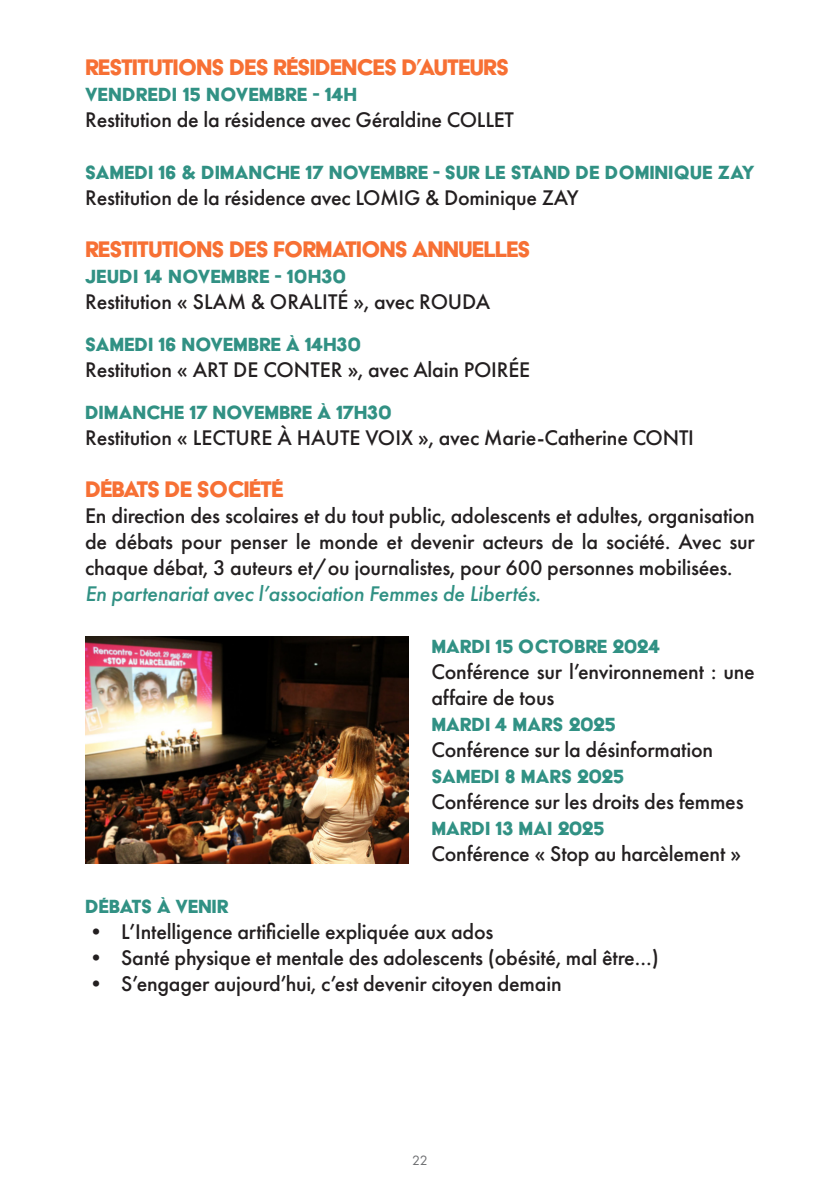
<style>
.page{position:relative;width:840px;height:1191px;background:#fff}
.page>*{position:absolute;margin:0;border:0;box-sizing:border-box;transform-origin:0 0}
.t1{font:26px "Acier BAT Text Solid";letter-spacing:-.04em;color:#f77034}
.t2{font:500 22px/26px "Futura PT";letter-spacing:-.01em;color:#231f20;text-align:justify}
.t3{font:22px "Acier BAT Text Solid";letter-spacing:-.01em;color:#319184}
.t4{font:italic 500 22px "Futura PT";letter-spacing:-.01em;color:#319184}
.t5{font:14px "Futura PT";color:#6c6d70}
</style>
<div class="page">
<img style="left:85px;top:636px;width:323px;height:227px">
<p class="t1" style="left:85px;top:53px;width:425px">RESTITUTIONS DES RÉSIDENCES D’AUTEURS</p>
<p class="t3" style="left:85px;top:83px;width:273px">VENDREDI 15 NOVEMBRE - 14H</p>
<p class="t2" style="left:85px;top:107px;width:430px">Restitution de la résidence avec Géraldine COLLET</p>
<p class="t3" style="left:85px;top:161px;width:670px">SAMEDI 16 &amp; DIMANCHE 17 NOVEMBRE - SUR LE STAND DE DOMINIQUE ZAY</p>
<p class="t2" style="left:85px;top:185px;width:494px">Restitution de la résidence avec LOMIG &amp; Dominique ZAY</p>
<p class="t1" style="left:85px;top:235px;width:446px">RESTITUTIONS DES FORMATIONS ANNUELLES</p>
<p class="t3" style="left:85px;top:265px;width:262px">JEUDI 14 NOVEMBRE - 10H30</p>
<p class="t2" style="left:85px;top:289px;width:406px">Restitution « SLAM &amp; ORALITÉ », avec ROUDA</p>
<p class="t3" style="left:85px;top:333px;width:277px">SAMEDI 16 NOVEMBRE À 14H30</p>
<p class="t2" style="left:85px;top:357px;width:446px">Restitution « ART DE CONTER », avec Alain POIRÉE</p>
<p class="t3" style="left:85px;top:401px;width:308px">DIMANCHE 17 NOVEMBRE À 17H30</p>
<p class="t2" style="left:85px;top:425px;width:610px">Restitution « LECTURE À HAUTE VOIX », avec Marie-Catherine CONTI</p>
<p class="t1" style="left:85px;top:475px;width:200px">DÉBATS DE SOCIÉTÉ</p>
<p class="t2" style="left:85px;top:503px;width:671px">En direction des scolaires et du tout public, adolescents et adultes, organisation de débats pour penser le monde et devenir acteurs de la société. Avec sur chaque débat, 3 auteurs et/ou journalistes, pour 600 personnes mobilisées.</p>
<p class="t4" style="left:85px;top:580px;width:457px">En partenariat avec l’association Femmes de Libertés.</p>
<p class="t3" style="left:431px;top:635px;width:230px">MARDI 15 OCTOBRE 2024</p>
<p class="t2" style="left:431px;top:659px;width:325px">Conférence sur l’environnement : une affaire de tous</p>
<p class="t3" style="left:431px;top:713px;width:186px">MARDI 4 MARS 2025</p>
<p class="t2" style="left:431px;top:737px;width:283px">Conférence sur la désinformation</p>
<p class="t3" style="left:431px;top:765px;width:194px">SAMEDI 8 MARS 2025</p>
<p class="t2" style="left:431px;top:789px;width:313px">Conférence sur les droits des femmes</p>
<p class="t3" style="left:431px;top:817px;width:174px">MARDI 13 MAI 2025</p>
<p class="t2" style="left:431px;top:841px;width:311px">Conférence « Stop au harcèlement »</p>
<p class="t3" style="left:85px;top:895px;width:145px">DÉBATS À VENIR</p>
<p class="t2" style="left:85px;top:919px;width:409px">• L’Intelligence artificielle expliquée aux ados</p>
<p class="t2" style="left:85px;top:945px;width:575px">• Santé physique et mentale des adolescents (obésité, mal être…)</p>
<p class="t2" style="left:85px;top:971px;width:478px">• S’engager aujourd’hui, c’est devenir citoyen demain</p>
<p class="t5" style="left:412px;top:1152px;width:17px">22</p>
</div>
